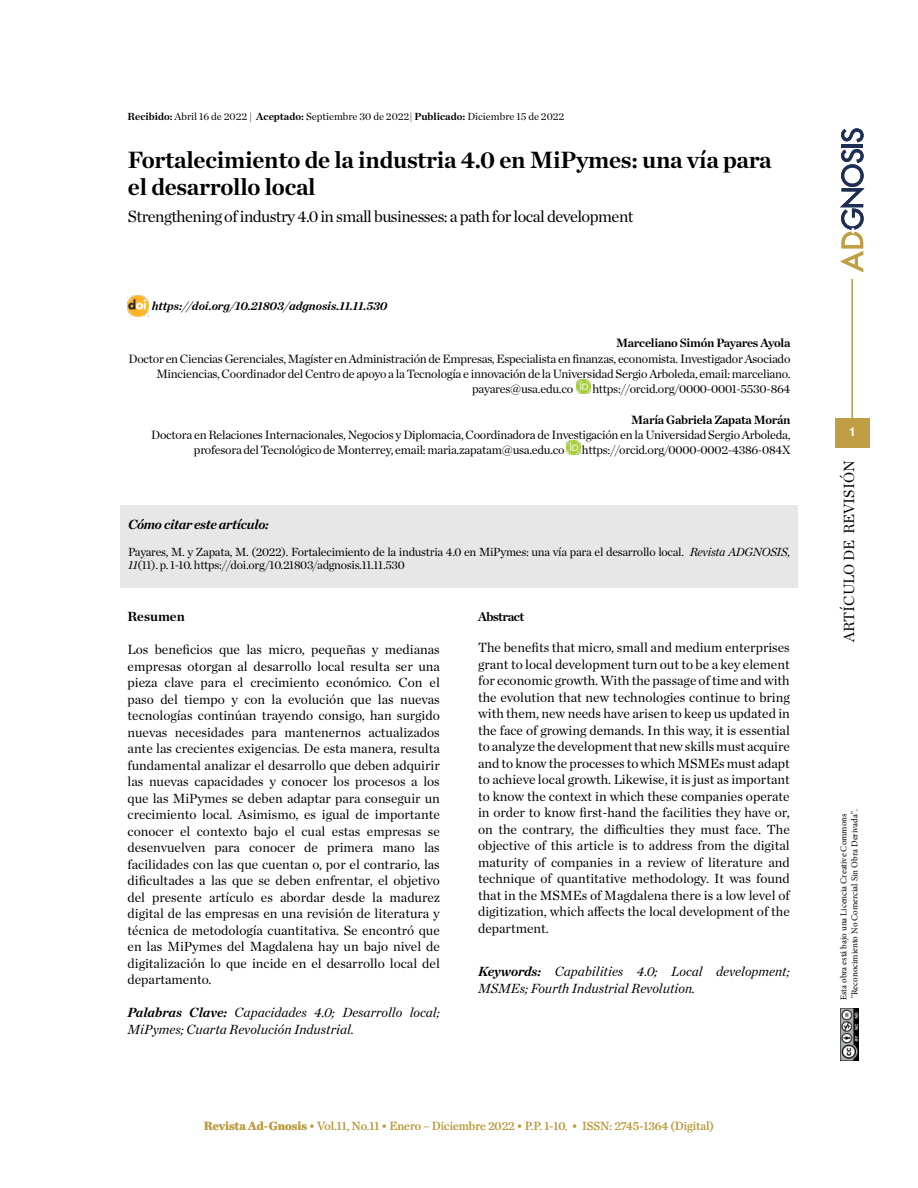
<style>
.page{position:relative;width:918px;height:1188px;background:#fff}
.page>*{position:absolute;margin:0;border:0;box-sizing:border-box;transform-origin:0 0}
.t1{font:700 24px/27px "Chronicle Deck";letter-spacing:-.01em;color:#000}
.t2{font:16.5px "Chronicle Deck";letter-spacing:-.03em;color:#000}
.t3{font:15px "Chronicle Deck";color:#000}
.t4{font:13.5px/16.5px "Chronicle Deck";color:#000;text-align:justify}
.t5{font:italic 13.5px/16.5px "Chronicle Deck";color:#000}
.t6{font:italic 700 13.5px "Chronicle Deck";letter-spacing:-.02em;color:#000}
.t7{font:700 13.5px "Chronicle Deck";color:#000}
.t8{font:700 12.75px "Chronicle Deck";letter-spacing:-.04em;color:#000}
.t9{font:12.3px/15.3px "Chronicle Deck";letter-spacing:-.02em;color:#000}
.t10{font:700 12.3px "Chronicle Deck";letter-spacing:-.02em;color:#000}
.t11{font:12px/13.5px "Chronicle Deck";letter-spacing:-.02em;color:#000}
.t12{font:12px "Chronicle Deck";color:#c09e43}
.t13{font:italic 700 12px "Chronicle Deck";color:#000}
.t14{font:700 12px "Helvetica";color:#fff}
.t15{font:10.5px "Chronicle Deck";color:#000}
.t16{font:9px/10.8px "Minion Pro";color:#000}
.s1{font-weight:700}
.s2{font-style:italic}
.s3{font-weight:900}
</style>
<div class="page">
<hr style="left:842px;top:144px;width:21px;height:3px;background:#1e2e54">
<svg style="left:841px;top:128px;width:23px;height:14px"></svg>
<svg style="left:840px;top:149px;width:25px;height:123px"></svg>
<hr style="left:852px;top:279px;width:1px;height:139px;background:#c09e43">
<div style="left:835px;top:418px;width:35px;height:30px;background:#c09e43"></div>
<div style="left:120px;top:506px;width:677px;height:82px;background:#e7e7e7"></div>
<img style="left:577px;top:379px;width:14px;height:14px">
<img style="left:566px;top:441px;width:14px;height:13px">
<img style="left:840px;top:1008px;width:18px;height:52px">
<img style="left:128px;top:296px;width:21px;height:21px">
<p class="t15" style="left:128px;top:109px;width:438px"><span class="s1">Recibido:</span> Abril 16 de 2022 | <span class="s1">Aceptado:</span> Septiembre 30 de 2022| <span class="s1">Publicado:</span> Diciembre 15 de 2022</p>
<h1 class="t1" style="left:128px;top:145px;width:645px">Fortalecimiento de la industria 4.0 en MiPymes: una vía para el desarrollo local</h1>
<p class="t2" style="left:128px;top:204px;width:507px">Strengthening of industry 4.0 in small businesses: a path for local development</p>
<p class="t13" style="left:152px;top:296px;width:237px">https://doi.org/10.21803/adgnosis.11.11.530</p>
<p class="t10" style="left:616px;top:333px;width:176px">Marceliano Simón Payares Ayola</p>
<p class="t9" style="left:129px;top:350px;width:663px">Doctor en Ciencias Gerenciales, Magíster en Administración de Empresas, Especialista en finanzas, economista. Investigador Asociado</p>
<p class="t9" style="left:156px;top:365px;width:636px">Minciencias, Coordinador del Centro de apoyo a la Tecnología e innovación de la Universidad Sergio Arboleda, email: marceliano.</p>
<p class="t9" style="left:472px;top:381px;width:102px">payares@usa.edu.co</p>
<p class="t9" style="left:592px;top:381px;width:200px">https://orcid.org/0000-0001-5530-864</p>
<p class="t10" style="left:631px;top:410px;width:161px">María Gabriela Zapata Morán</p>
<p class="t9" style="left:194px;top:427px;width:598px;text-indent:-43px">Doctora en Relaciones Internacionales, Negocios y Diplomacia, Coordinadora de Investigación en la Universidad Sergio Arboleda, profesora del Tecnológico de Monterrey, email: maria.zapatam@usa.edu.co</p>
<p class="t9" style="left:582px;top:442px;width:210px">https://orcid.org/0000-0002-4386-084X</p>
<p class="t6" style="left:128px;top:513px;width:142px">Cómo citar este artículo:</p>
<p class="t11" style="left:128px;top:544px;width:664px">Payares, M. y Zapata, M. (2022). Fortalecimiento de la industria 4.0 en MiPymes: una vía para el desarrollo local. <span class="s2">Revista ADGNOSIS,<br>11</span>(11). p. 1-10. https://doi.org/10.21803/adgnosis.11.11.530</p>
<p class="t7" style="left:128px;top:606px;width:59px">Resumen</p>
<p class="t4" style="left:128px;top:641px;width:314px">Los beneficios que las micro, pequeñas y medianas empresas otorgan al desarrollo local resulta ser una pieza clave para el crecimiento económico. Con el paso del tiempo y con la evolución que las nuevas tecnologías continúan trayendo consigo, han surgido nuevas necesidades para mantenernos actualizados ante las crecientes exigencias. De esta manera, resulta fundamental analizar el desarrollo que deben adquirir las nuevas capacidades y conocer los procesos a los que las MiPymes se deben adaptar para conseguir un crecimiento local. Asimismo, es igual de importante conocer el contexto bajo el cual estas empresas se desenvuelven para conocer de primera mano las facilidades con las que cuentan o, por el contrario, las dificultades a las que se deben enfrentar, el objetivo del presente artículo es abordar desde la madurez digital de las empresas en una revisión de literatura y técnica de metodología cuantitativa. Se encontró que en las MiPymes del Magdalena hay un bajo nivel de digitalización lo que incide en el desarrollo local del departamento.</p>
<p class="t5" style="left:128px;top:1003px;width:314px"><span class="s1">Palabras Clave:</span> Capacidades 4.0; Desarrollo local;<br>MiPymes; Cuarta Revolución Industrial.</p>
<p class="t8" style="left:478px;top:606px;width:48px">Abstract</p>
<p class="t4" style="left:478px;top:639px;width:313px">The benefits that micro, small and medium enterprises grant to local development turn out to be a key element for economic growth. With the passage of time and with the evolution that new technologies continue to bring with them, new needs have arisen to keep us updated in the face of growing demands. In this way, it is essential to analyze the development that new skills must acquire and to know the processes to which MSMEs must adapt to achieve local growth. Likewise, it is just as important to know the context in which these companies operate in order to know first-hand the facilities they have or, on the contrary, the difficulties they must face. The objective of this article is to address from the digital maturity of companies in a review of literature and technique of quantitative methodology. It was found that in the MSMEs of Magdalena there is a low level of digitization, which affects the local development of the department.</p>
<p class="t5" style="left:478px;top:962px;width:313px"><span class="s1">Keywords:</span> Capabilities 4.0; Local development;<br>MSMEs; Fourth Industrial Revolution.</p>
<p class="t12" style="left:204px;top:1117px;width:512px"><span class="s3">Revista Ad-Gnosis</span> • Vol.11, No.11 • Enero – Diciembre 2022 • P.P. 1-10. • ISSN: 2745-1364 (Digital)</p>
<p class="t14" style="left:849px;top:425px;width:8px">1</p>
<p class="t3" style="left:838px;top:642px;width:182px;rotate:-90deg">ARTÍCULO DE REVISIÓN</p>
<p class="t16" style="left:838px;top:1000px;width:192px;rotate:-90deg">Esta obra está bajo una Licencia Creative Commons "Reconocimiento No Comercial Sin Obra Derivada".</p>
</div>
